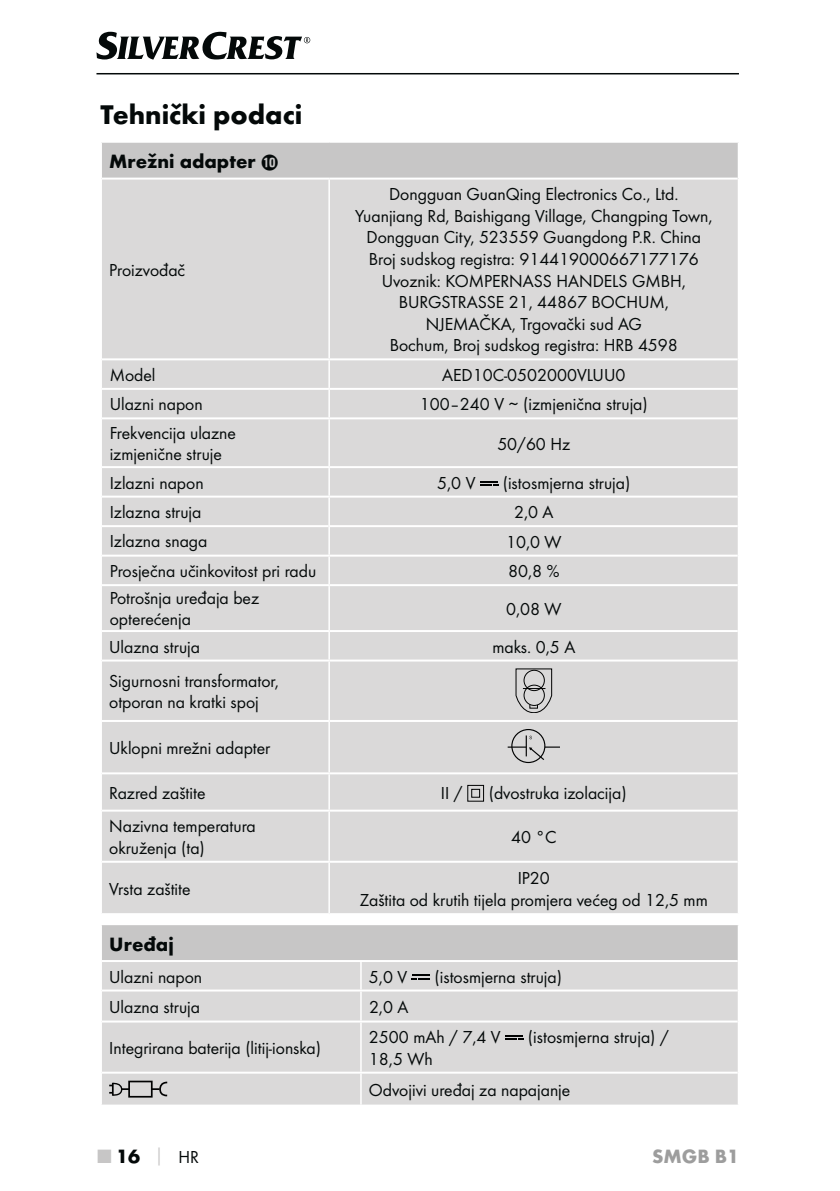
<style>
.page{position:relative;width:840px;height:1191px;background:#fff}
.page>*{position:absolute;margin:0;border:0;box-sizing:border-box;transform-origin:0 0}
.t1{font:700 28px "Futura";color:#040909}
.t2{font:700 20px "Futura";color:#040909}
.t3{font:700 20px "Futura";color:#9d9d9d}
.t4{font:18px/21.6px "Futura Boo";color:#040909}
.s1{font-family:"Hako PI Nummern";font-weight:400;font-size:18px}
.s2{color:#c7c6c6}
.s3{font-size:18px;color:#c7c6c6}
.s4{font-family:"Futura Boo";font-weight:400;font-size:18px}
</style>
<div class="page">
<hr style="left:96px;top:73px;width:642px;height:1px;background:#040909">
<svg style="left:96px;top:32px;width:214px;height:28px"></svg>
<div style="left:101px;top:142px;width:637px;height:37px;background:#c7c6c6"></div>
<div style="left:102px;top:180px;width:635px;height:733px;background:#dad9d9"></div>
<hr style="left:100px;top:141px;width:229px;height:2px;background:#fff">
<hr style="left:329px;top:141px;width:409px;height:2px;background:#fff">
<hr style="left:102px;top:178px;width:227px;height:2px;background:#fff">
<hr style="left:329px;top:178px;width:408px;height:2px;background:#fff">
<hr style="left:102px;top:358px;width:227px;height:2px;background:#fff">
<hr style="left:329px;top:358px;width:408px;height:2px;background:#fff">
<hr style="left:102px;top:388px;width:227px;height:2px;background:#fff">
<hr style="left:329px;top:388px;width:408px;height:2px;background:#fff">
<hr style="left:102px;top:417px;width:227px;height:2px;background:#fff">
<hr style="left:329px;top:417px;width:408px;height:2px;background:#fff">
<hr style="left:102px;top:466px;width:227px;height:2px;background:#fff">
<hr style="left:329px;top:466px;width:408px;height:2px;background:#fff">
<hr style="left:102px;top:495px;width:227px;height:2px;background:#fff">
<hr style="left:329px;top:495px;width:408px;height:2px;background:#fff">
<hr style="left:102px;top:525px;width:226px;height:2px;background:#fff">
<hr style="left:330px;top:525px;width:407px;height:2px;background:#fff">
<hr style="left:102px;top:554px;width:227px;height:2px;background:#fff">
<hr style="left:329px;top:554px;width:408px;height:2px;background:#fff">
<hr style="left:102px;top:584px;width:227px;height:2px;background:#fff">
<hr style="left:329px;top:584px;width:408px;height:2px;background:#fff">
<hr style="left:102px;top:630px;width:227px;height:2px;background:#fff">
<hr style="left:329px;top:630px;width:408px;height:2px;background:#fff">
<hr style="left:102px;top:659px;width:227px;height:2px;background:#fff">
<hr style="left:329px;top:659px;width:408px;height:2px;background:#fff">
<hr style="left:102px;top:720px;width:227px;height:2px;background:#fff">
<hr style="left:329px;top:720px;width:408px;height:2px;background:#fff">
<hr style="left:102px;top:772px;width:227px;height:2px;background:#fff">
<hr style="left:329px;top:772px;width:408px;height:2px;background:#fff">
<hr style="left:102px;top:809px;width:227px;height:2px;background:#fff">
<hr style="left:329px;top:809px;width:408px;height:2px;background:#fff">
<hr style="left:102px;top:860px;width:227px;height:2px;background:#fff">
<hr style="left:329px;top:860px;width:408px;height:2px;background:#fff">
<hr style="left:100px;top:143px;width:2px;height:36px;background:#fff">
<hr style="left:737px;top:143px;width:1px;height:36px;background:#fff">
<hr style="left:328px;top:180px;width:2px;height:178px;background:#fff">
<hr style="left:328px;top:360px;width:2px;height:28px;background:#fff">
<hr style="left:328px;top:390px;width:2px;height:27px;background:#fff">
<svg style="left:737px;top:390px;width:1px;height:28px"></svg>
<hr style="left:328px;top:419px;width:2px;height:47px;background:#fff">
<hr style="left:328px;top:468px;width:2px;height:27px;background:#fff">
<svg style="left:737px;top:468px;width:1px;height:28px"></svg>
<svg style="left:737px;top:527px;width:1px;height:28px"></svg>
<hr style="left:328px;top:556px;width:2px;height:28px;background:#fff">
<hr style="left:328px;top:586px;width:2px;height:44px;background:#fff">
<hr style="left:328px;top:632px;width:2px;height:27px;background:#fff">
<svg style="left:737px;top:632px;width:1px;height:28px"></svg>
<hr style="left:328px;top:661px;width:2px;height:59px;background:#fff">
<hr style="left:328px;top:722px;width:2px;height:50px;background:#fff">
<hr style="left:328px;top:774px;width:2px;height:35px;background:#fff">
<hr style="left:328px;top:862px;width:2px;height:51px;background:#fff">
<hr style="left:328px;top:497px;width:2px;height:29px;background:#fff">
<hr style="left:328px;top:526px;width:2px;height:28px;background:#fff">
<hr style="left:328px;top:811px;width:2px;height:49px;background:#fff">
<svg style="left:480px;top:481px;width:17px;height:5px"></svg>
<svg style="left:515px;top:668px;width:36px;height:45px;background:#b5b5b5"></svg>
<div style="left:511px;top:729px;width:34px;height:34px;border:1px solid #010202;border-radius:50%"></div>
<svg style="left:507px;top:735px;width:52px;height:26px"></svg>
<svg style="left:466px;top:784px;width:18px;height:18px"></svg>
<div style="left:101px;top:924px;width:637px;height:37px;background:#c7c6c6"></div>
<div style="left:102px;top:962px;width:635px;height:142px;background:#dad9d9"></div>
<hr style="left:100px;top:923px;width:638px;height:2px;background:#fff">
<hr style="left:102px;top:960px;width:635px;height:2px;background:#fff">
<hr style="left:102px;top:989px;width:635px;height:2px;background:#fff">
<hr style="left:102px;top:1020px;width:635px;height:2px;background:#fff">
<hr style="left:102px;top:1071px;width:635px;height:2px;background:#fff">
<hr style="left:100px;top:925px;width:2px;height:36px;background:#fff">
<hr style="left:737px;top:925px;width:1px;height:36px;background:#fff">
<svg style="left:737px;top:962px;width:1px;height:28px"></svg>
<svg style="left:360px;top:962px;width:1px;height:58px"></svg>
<hr style="left:360px;top:1022px;width:1px;height:49px;background:#fff">
<hr style="left:360px;top:1073px;width:1px;height:31px;background:#fff">
<svg style="left:411px;top:974px;width:18px;height:5px"></svg>
<svg style="left:505px;top:1035px;width:18px;height:5px"></svg>
<div style="left:128px;top:1080px;width:24px;height:17px;border:2px solid #010202"></div>
<svg style="left:152px;top:1080px;width:15px;height:17px"></svg>
<svg style="left:109px;top:1082px;width:20px;height:14px"></svg>
<h1 class="t1" style="left:100px;top:104px;width:203px">Tehnički podaci</h1>
<p class="t2" style="left:109px;top:153px;width:171px">Mrežni adapter <span class="s1">0</span></p>
<p class="t4" style="left:109px;top:260px;width:77px">Proizvođač</p>
<p class="t4" style="left:355px;top:184px;width:359px;text-align:center">Dongguan GuanQing Electronics Co., Ltd.<br>Yuanjiang Rd, Baishigang Village, Changping Town, Dongguan City, 523559 Guangdong P.R. China Broj sudskog registra: 914419000667177176<br>Uvoznik: KOMPERNASS HANDELS GMBH, BURGSTRASSE 21, 44867 BOCHUM, NJEMAČKA, Trgovački sud AG<br>Bochum, Broj sudskog registra: HRB 4598</p>
<p class="t4" style="left:110px;top:365px;width:47px">Model</p>
<p class="t4" style="left:442px;top:365px;width:185px">AED10C-0502000VLUU0</p>
<p class="t4" style="left:110px;top:394px;width:94px">Ulazni napon</p>
<p class="t4" style="left:419px;top:394px;width:229px">100–240 V ∼ (izmjenična struja)</p>
<p class="t4" style="left:110px;top:423px;width:128px">Frekvencija ulazne izmjenične struje</p>
<p class="t4" style="left:497px;top:433px;width:74px">50/60 Hz</p>
<p class="t4" style="left:110px;top:473px;width:95px">Izlazni napon</p>
<p class="t4" style="left:437px;top:473px;width:40px">5,0 V</p>
<p class="t4" style="left:502px;top:473px;width:129px">(istosmjerna struja)</p>
<p class="t4" style="left:110px;top:502px;width:93px">Izlazna struja</p>
<p class="t4" style="left:514px;top:502px;width:41px">2,0 A</p>
<p class="t4" style="left:110px;top:531px;width:99px">Izlazna snaga</p>
<p class="t4" style="left:506px;top:532px;width:57px">10,0 W</p>
<p class="t4" style="left:110px;top:561px;width:208px">Prosječna učinkovitost pri radu</p>
<p class="t4" style="left:508px;top:561px;width:53px">80,8 %</p>
<p class="t4" style="left:110px;top:588px;width:151px">Potrošnja uređaja bez opterećenja</p>
<p class="t4" style="left:506px;top:599px;width:57px">0,08 W</p>
<p class="t4" style="left:109px;top:636px;width:92px">Ulazna struja</p>
<p class="t4" style="left:492px;top:636px;width:84px">maks. 0,5 A</p>
<p class="t4" style="left:109px;top:671px;width:171px">Sigurnosni transformator, otporan na kratki spoj</p>
<p class="t4" style="left:109px;top:738px;width:163px">Uklopni mrežni adapter</p>
<p class="t4" style="left:109px;top:783px;width:98px">Razred zaštite</p>
<p class="t4" style="left:440px;top:783px;width:23px">II /</p>
<p class="t4" style="left:488px;top:783px;width:139px">(dvostruka izolacija)</p>
<p class="t4" style="left:109px;top:816px;width:148px">Nazivna temperatura okruženja (ta)</p>
<p class="t4" style="left:510px;top:827px;width:47px">40 °C</p>
<p class="t4" style="left:109px;top:879px;width:83px">Vrsta zaštite</p>
<p class="t4" style="left:359px;top:868px;width:349px;text-align:center">IP20<br>Zaštita od krutih tijela promjera većeg od 12,5 mm</p>
<p class="t2" style="left:109px;top:936px;width:66px">Uređaj</p>
<p class="t4" style="left:109px;top:966px;width:94px">Ulazni napon</p>
<p class="t4" style="left:369px;top:966px;width:40px">5,0 V</p>
<p class="t4" style="left:434px;top:966px;width:129px">(istosmjerna struja)</p>
<p class="t4" style="left:109px;top:997px;width:92px">Ulazna struja</p>
<p class="t4" style="left:369px;top:997px;width:41px">2,0 A</p>
<p class="t4" style="left:109px;top:1038px;width:213px">Integrirana baterija (litij-ionska)</p>
<p class="t4" style="left:369px;top:1027px;width:133px">2500 mAh / 7,4 V</p>
<p class="t4" style="left:527px;top:1027px;width:142px">(istosmjerna struja) /</p>
<p class="t4" style="left:369px;top:1044px;width:203px;line-height:31.2px">18,5 Wh<br>Odvojivi uređaj za napajanje</p>
<p class="t2" style="left:98px;top:1148px;width:102px"><span class="s2">■</span> 16 <span class="s3">│</span> <span class="s4">HR</span></p>
<p class="t3" style="left:651px;top:1148px;width:88px">SMGB B1</p>
</div>
